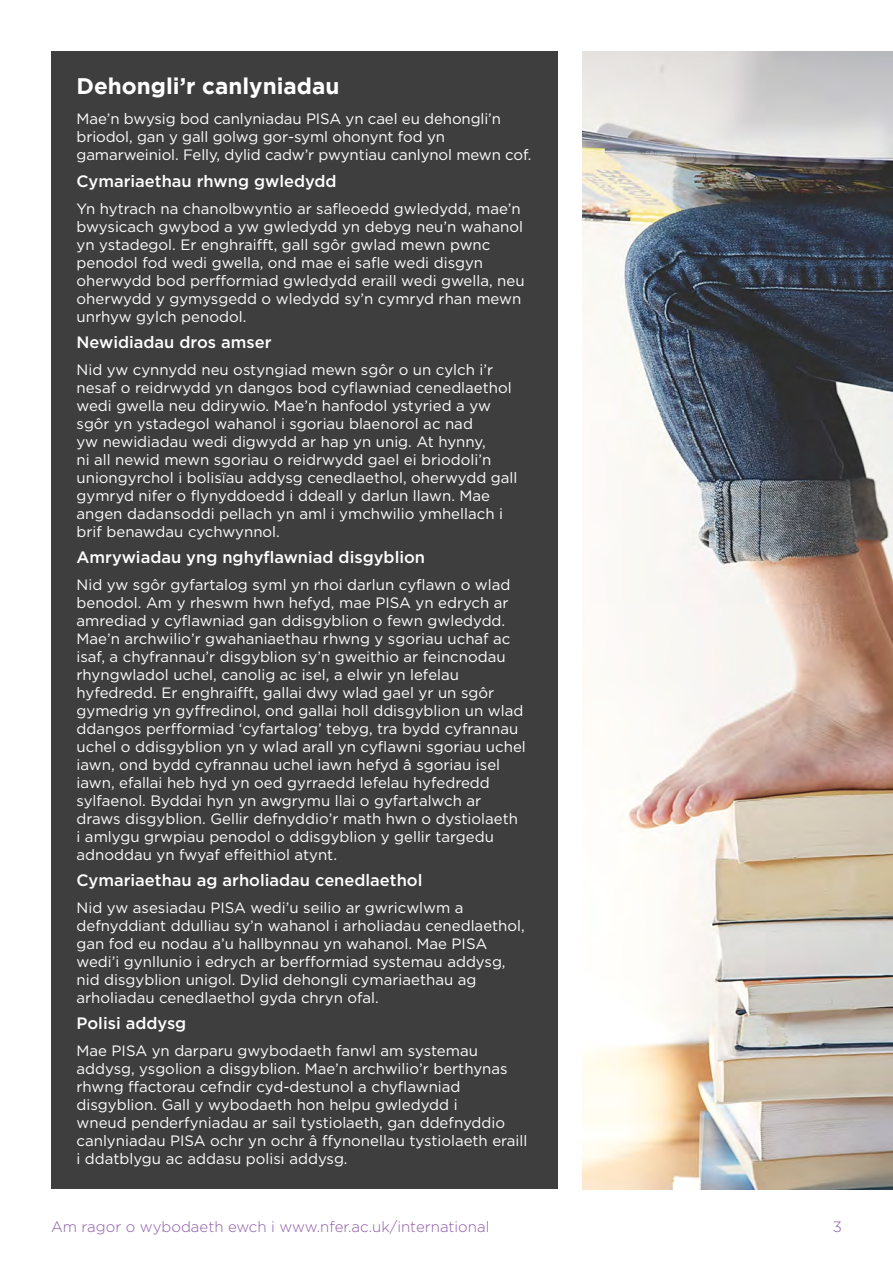
<style>
.page{position:relative;width:893px;height:1263px;background:#fff}
.page>*{position:absolute;margin:0;border:0;box-sizing:border-box;transform-origin:0 0}
.Heading{font:700 22.5px "Gotham";color:#fff}
.Subheading{font:500 16.5px "Gotham";color:#fff}
.Body_text{font:15px/18px "Gotham";color:#fff}
.t1{font:300 15px "Gotham";color:#8d5ba6}
</style>
<div class="page">
<div style="left:51px;top:52px;width:506px;height:1137px;background:#3e3e3f"></div>
<img style="left:583px;top:51px;width:310px;height:1138px">
<p class="Heading" style="left:77px;top:73px;width:264px">Dehongli’r canlyniadau</p>
<p class="Body_text" style="left:77px;top:110px;width:456px">Mae’n bwysig bod canlyniadau PISA yn cael eu dehongli’n briodol, gan y gall golwg gor-syml ohonynt fod yn gamarweiniol. Felly, dylid cadw’r pwyntiau canlynol mewn cof.</p>
<p class="Subheading" style="left:77px;top:170px;width:262px">Cymariaethau rhwng gwledydd</p>
<p class="Body_text" style="left:77px;top:199px;width:450px">Yn hytrach na chanolbwyntio ar safleoedd gwledydd, mae’n bwysicach gwybod a yw gwledydd yn debyg neu’n wahanol yn ystadegol. Er enghraifft, gall sgôr gwlad mewn pwnc penodol fod wedi gwella, ond mae ei safle wedi disgyn oherwydd bod perfformiad gwledydd eraill wedi gwella, neu oherwydd y gymysgedd o wledydd sy’n cymryd rhan mewn unrhyw gylch penodol.</p>
<p class="Subheading" style="left:77px;top:331px;width:196px">Newidiadau dros amser</p>
<p class="Body_text" style="left:77px;top:360px;width:442px">Nid yw cynnydd neu ostyngiad mewn sgôr o un cylch i’r nesaf o reidrwydd yn dangos bod cyflawniad cenedlaethol wedi gwella neu ddirywio. Mae’n hanfodol ystyried a yw sgôr yn ystadegol wahanol i sgoriau blaenorol ac nad<br>yw newidiadau wedi digwydd ar hap yn unig. At hynny,<br>ni all newid mewn sgoriau o reidrwydd gael ei briodoli’n uniongyrchol i bolisïau addysg cenedlaethol, oherwydd gall gymryd nifer o flynyddoedd i ddeall y darlun llawn. Mae angen dadansoddi pellach yn aml i ymchwilio ymhellach i brif benawdau cychwynnol.</p>
<p class="Subheading" style="left:77px;top:546px;width:350px">Amrywiadau yng nghyflawniad disgyblion</p>
<p class="Body_text" style="left:77px;top:575px;width:451px">Nid yw sgôr gyfartalog syml yn rhoi darlun cyflawn o wlad benodol. Am y rheswm hwn hefyd, mae PISA yn edrych ar amrediad y cyflawniad gan ddisgyblion o fewn gwledydd.<br>Mae’n archwilio’r gwahaniaethau rhwng y sgoriau uchaf ac isaf, a chyfrannau’r disgyblion sy’n gweithio ar feincnodau rhyngwladol uchel, canolig ac isel, a elwir yn lefelau hyfedredd. Er enghraifft, gallai dwy wlad gael yr un sgôr gymedrig yn gyffredinol, ond gallai holl ddisgyblion un wlad ddangos perfformiad ‘cyfartalog’ tebyg, tra bydd cyfrannau uchel o ddisgyblion yn y wlad arall yn cyflawni sgoriau uchel iawn, ond bydd cyfrannau uchel iawn hefyd â sgoriau isel iawn, efallai heb hyd yn oed gyrraedd lefelau hyfedredd sylfaenol. Byddai hyn yn awgrymu llai o gyfartalwch ar draws disgyblion. Gellir defnyddio’r math hwn o dystiolaeth<br>i amlygu grwpiau penodol o ddisgyblion y gellir targedu adnoddau yn fwyaf effeithiol atynt.</p>
<p class="Subheading" style="left:77px;top:869px;width:347px">Cymariaethau ag arholiadau cenedlaethol</p>
<p class="Body_text" style="left:77px;top:898px;width:450px">Nid yw asesiadau PISA wedi’u seilio ar gwricwlwm a defnyddiant ddulliau sy’n wahanol i arholiadau cenedlaethol, gan fod eu nodau a’u hallbynnau yn wahanol. Mae PISA wedi’i gynllunio i edrych ar berfformiad systemau addysg, nid disgyblion unigol. Dylid dehongli cymariaethau ag arholiadau cenedlaethol gyda chryn ofal.</p>
<p class="Subheading" style="left:77px;top:1012px;width:111px">Polisi addysg</p>
<p class="Body_text" style="left:77px;top:1041px;width:452px">Mae PISA yn darparu gwybodaeth fanwl am systemau addysg, ysgolion a disgyblion. Mae’n archwilio’r berthynas rhwng ffactorau cefndir cyd-destunol a chyflawniad disgyblion. Gall y wybodaeth hon helpu gwledydd i<br>wneud penderfyniadau ar sail tystiolaeth, gan ddefnyddio canlyniadau PISA ochr yn ochr â ffynonellau tystiolaeth eraill i ddatblygu ac addasu polisi addysg.</p>
<p class="t1" style="left:51px;top:1218px;width:440px">Am ragor o wybodaeth ewch i www.nfer.ac.uk/international</p>
<p class="t1" style="left:833px;top:1218px;width:11px">3</p>
</div>
